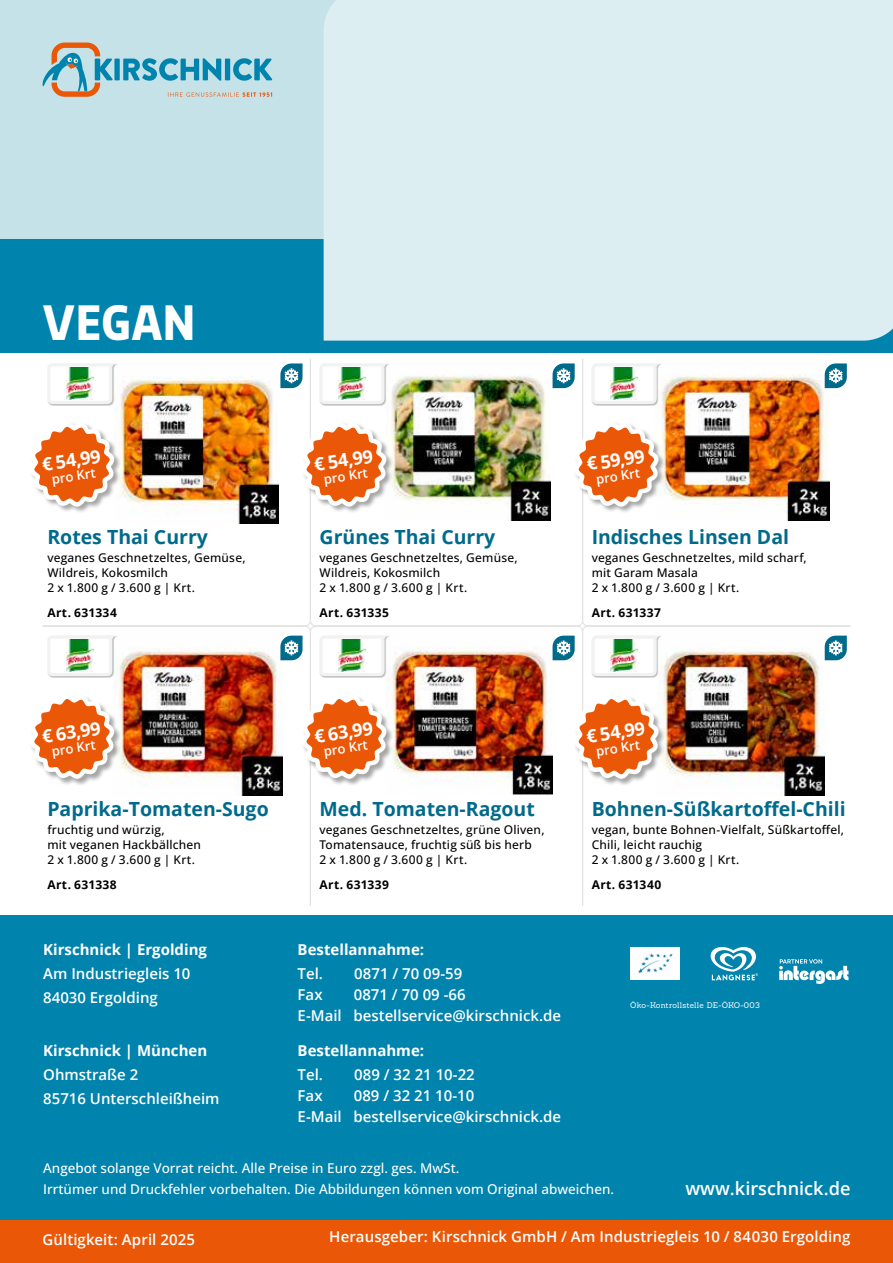
<style>
.page{position:relative;width:893px;height:1263px;background:#fff}
.page>*{position:absolute;margin:0;border:0;box-sizing:border-box;transform-origin:0 0}
.t1{font:700 49.5px "Bould";color:#fff}
.t2{font:700 19.5px "Open Sans";color:#006a8b}
.t3{font:700 18.3px "Open Sans";color:#fff}
.t4{font:600 18.15px "Open Sans";color:#fff}
.t5{font:600 15px/21px "Open Sans";color:#fff}
.t6{font:700 15px "Open Sans";color:#fff}
.t7{font:500 13.5px/21px "Open Sans";color:#fff}
.t8{font:600 13.05px "Open Sans";color:#fff}
.t9{font:500 12px/15px "Open Sans";letter-spacing:.015em;color:#000}
.t10{font:700 12px "Open Sans";letter-spacing:.035em;color:#000}
.t11{font:8.1px "Sanchez";letter-spacing:.02em;color:#fff}
</style>
<div class="page">
<svg style="left:42px;top:524px;width:809px;height:382px"></svg>
<div style="left:0;top:0;width:893px;height:352px;background:#c5e2e9"></div>
<div style="left:0;top:239px;width:893px;height:113px;background:#0083ad"></div>
<div style="left:0;top:915px;width:893px;height:305px;background:#0083ad"></div>
<div style="left:0;top:1220px;width:893px;height:43px;background:#ea5707"></div>
<svg style="left:168px;top:92px;width:104px;height:5px"></svg>
<div style="left:114px;top:59px;width:6px;height:21px;background:#0083ad"></div>
<svg style="left:123px;top:58px;width:98px;height:23px"></svg>
<div style="left:225px;top:59px;width:5px;height:21px;background:#0083ad"></div>
<svg style="left:233px;top:58px;width:39px;height:23px"></svg>
<svg style="left:42px;top:43px;width:71px;height:54px"></svg>
<div style="left:324px;top:0;width:569px;height:341px;background:#ddeef3"></div>
<svg style="left:711px;top:947px;width:47px;height:34px"></svg>
<img style="left:630px;top:947px;width:49px;height:33px">
<svg style="left:43px;top:524px;width:264px;height:99px"></svg>
<svg style="left:315px;top:524px;width:264px;height:99px"></svg>
<svg style="left:587px;top:524px;width:264px;height:99px"></svg>
<img style="left:31px;top:359px;width:816px;height:165px">
<img style="left:611px;top:368px;width:26px;height:32px">
<svg style="left:43px;top:797px;width:264px;height:98px"></svg>
<svg style="left:315px;top:797px;width:264px;height:98px"></svg>
<svg style="left:587px;top:797px;width:264px;height:98px"></svg>
<img style="left:31px;top:630px;width:820px;height:167px">
<img style="left:611px;top:640px;width:26px;height:32px">
<svg style="left:779px;top:959px;width:69px;height:25px"></svg>
<h1 class="t1" style="left:43px;top:287px;width:155px">VEGAN</h1>
<h3 class="t3" style="left:40px;top:451px;width:61px;rotate:-8deg">€ 54,99</h3>
<p class="t8" style="left:51px;top:470px;width:46px;rotate:-8deg">pro Krt</p>
<h3 class="t3" style="left:312px;top:451px;width:61px;rotate:-8deg">€ 54,99</h3>
<p class="t8" style="left:323px;top:470px;width:46px;rotate:-8deg">pro Krt</p>
<h3 class="t3" style="left:585px;top:451px;width:60px;rotate:-8deg">€ 59,99</h3>
<p class="t8" style="left:595px;top:470px;width:46px;rotate:-8deg">pro Krt</p>
<h2 class="t2" style="left:47px;top:523px;width:162px">Rotes Thai Curry</h2>
<h2 class="t2" style="left:320px;top:523px;width:177px">Grünes Thai Curry</h2>
<h2 class="t2" style="left:592px;top:523px;width:199px">Indisches Linsen Dal</h2>
<p class="t9" style="left:47px;top:550px;width:200px">veganes Geschnetzeltes, Gemüse,<br>Wildreis, Kokosmilch<br>2 x 1.800 g / 3.600 g | Krt.</p>
<p class="t9" style="left:320px;top:550px;width:200px">veganes Geschnetzeltes, Gemüse,<br>Wildreis, Kokosmilch<br>2 x 1.800 g / 3.600 g | Krt.</p>
<p class="t9" style="left:592px;top:550px;width:216px">veganes Geschnetzeltes, mild scharf, mit Garam Masala<br>2 x 1.800 g / 3.600 g | Krt.</p>
<p class="t10" style="left:47px;top:604px;width:71px">Art. 631334</p>
<p class="t10" style="left:320px;top:604px;width:71px">Art. 631335</p>
<p class="t10" style="left:592px;top:604px;width:71px">Art. 631337</p>
<h3 class="t3" style="left:40px;top:723px;width:60px;rotate:-8deg">€ 63,99</h3>
<p class="t8" style="left:51px;top:742px;width:46px;rotate:-8deg">pro Krt</p>
<h3 class="t3" style="left:313px;top:723px;width:60px;rotate:-8deg">€ 63,99</h3>
<p class="t8" style="left:323px;top:742px;width:46px;rotate:-8deg">pro Krt</p>
<h3 class="t3" style="left:585px;top:723px;width:61px;rotate:-8deg">€ 54,99</h3>
<p class="t8" style="left:595px;top:742px;width:46px;rotate:-8deg">pro Krt</p>
<h2 class="t2" style="left:47px;top:795px;width:223px">Paprika-Tomaten-Sugo</h2>
<h2 class="t2" style="left:320px;top:795px;width:217px">Med. Tomaten-Ragout</h2>
<h2 class="t2" style="left:592px;top:795px;width:256px">Bohnen-Süßkartoffel-Chili</h2>
<p class="t9" style="left:47px;top:822px;width:155px">fruchtig und würzig,<br>mit veganen Hackbällchen<br>2 x 1.800 g / 3.600 g | Krt.</p>
<p class="t9" style="left:320px;top:822px;width:226px">veganes Geschnetzeltes, grüne Oliven,<br>Tomatensauce, fruchtig süß bis herb<br>2 x 1.800 g / 3.600 g | Krt.</p>
<p class="t9" style="left:592px;top:822px;width:254px">vegan, bunte Bohnen-Vielfalt, Süßkartoffel,<br>Chili, leicht rauchig<br>2 x 1.800 g / 3.600 g | Krt.</p>
<p class="t10" style="left:47px;top:876px;width:71px">Art. 631338</p>
<p class="t10" style="left:320px;top:876px;width:71px">Art. 631339</p>
<p class="t10" style="left:592px;top:876px;width:71px">Art. 631340</p>
<p class="t6" style="left:43px;top:939px;width:165px">Kirschnick | Ergolding</p>
<p class="t5" style="left:43px;top:961px;width:149px;line-height:24px">Am Industriegleis 10<br>84030 Ergolding</p>
<p class="t6" style="left:298px;top:939px;width:128px">Bestellannahme:</p>
<p class="t5" style="left:298px;top:963px;width:27px">Tel.</p>
<p class="t5" style="left:354px;top:963px;width:110px">0871 / 70 09-59</p>
<p class="t5" style="left:298px;top:984px;width:26px">Fax</p>
<p class="t5" style="left:298px;top:984px;width:265px;text-indent:56px">0871 / 70 09 -66<br>E-Mail bestellservice@kirschnick.de</p>
<p class="t11" style="left:630px;top:1000px;width:131px">Öko-Kontrollstelle DE-ÖKO-003</p>
<p class="t6" style="left:43px;top:1040px;width:166px">Kirschnick | München</p>
<p class="t5" style="left:43px;top:1062px;width:178px;line-height:24px">Ohmstraße 2<br>85716 Unterschleißheim</p>
<p class="t6" style="left:298px;top:1040px;width:128px">Bestellannahme:</p>
<p class="t5" style="left:298px;top:1064px;width:27px">Tel.</p>
<p class="t5" style="left:354px;top:1064px;width:122px">089 / 32 21 10-22</p>
<p class="t5" style="left:298px;top:1085px;width:26px">Fax</p>
<p class="t5" style="left:298px;top:1085px;width:265px;text-indent:56px">089 / 32 21 10-10<br>E-Mail bestellservice@kirschnick.de</p>
<p class="t7" style="left:43px;top:1157px;width:572px">Angebot solange Vorrat reicht. Alle Preise in Euro zzgl. ges. MwSt.<br>Irrtümer und Druckfehler vorbehalten. Die Abbildungen können vom Original abweichen.</p>
<h3 class="t4" style="left:685px;top:1176px;width:167px">www.kirschnick.de</h3>
<p class="t5" style="left:43px;top:1229px;width:154px">Gültigkeit: April 2025</p>
<p class="t5" style="left:329px;top:1225px;width:523px">Herausgeber: Kirschnick GmbH / Am Industriegleis 10 / 84030 Ergolding</p>
</div>
